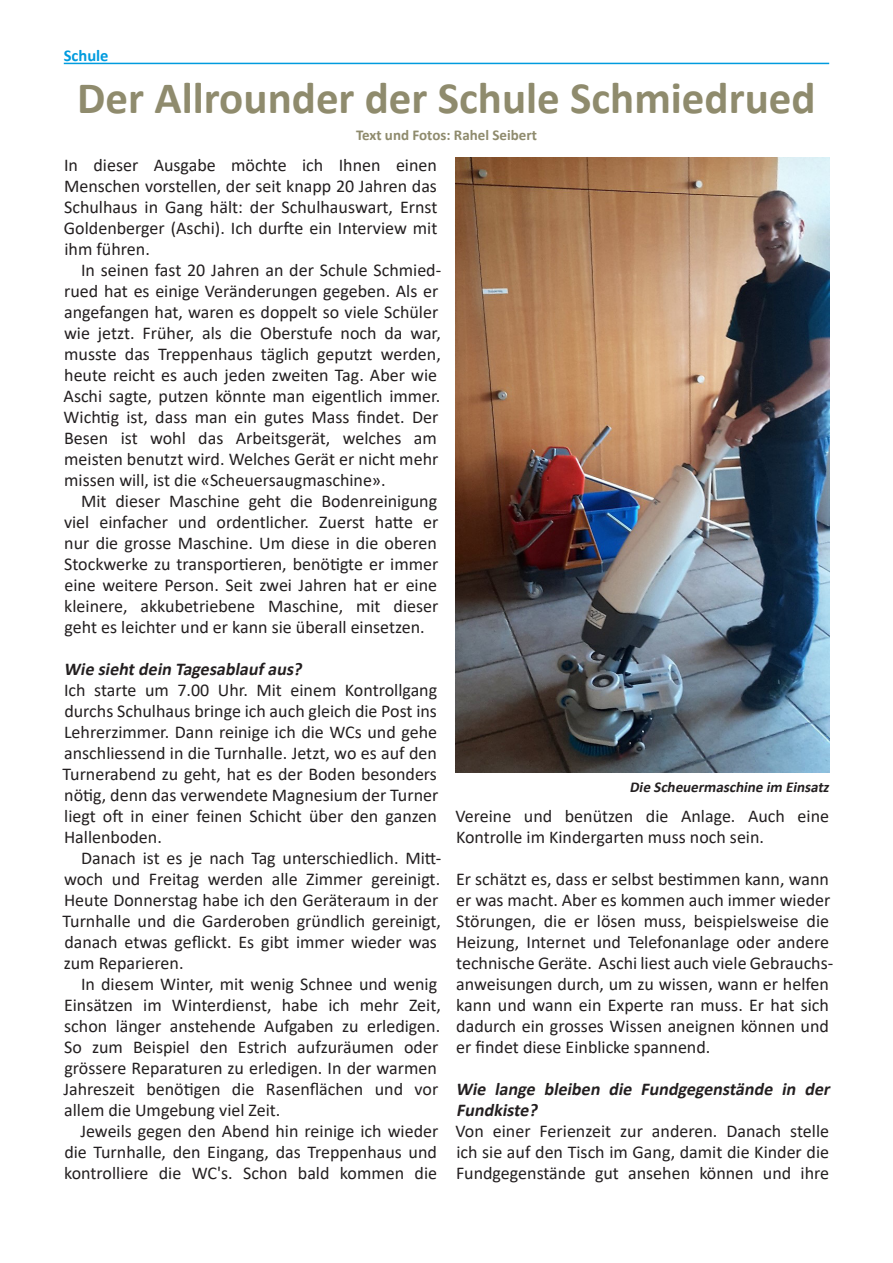
<style>
.page{position:relative;width:893px;height:1263px;background:#fff}
.page>*{position:absolute;margin:0;border:0;box-sizing:border-box;transform-origin:0 0}
.t1{font:700 45px "Calibri";color:#8f8b6d}
.t2{font:18px/21px "Calibri";color:#231f20;text-align:justify}
.t3{font:italic 700 18px/21px "Calibri";color:#231f20}
.t4{font:700 16.5px "Calibri";color:#009bde}
.t5{font:italic 700 15px "Calibri";color:#231f20}
.t6{font:700 15px "Calibri";color:#8f8b6d}
</style>
<div class="page">
<hr style="left:64px;top:63px;width:765px;height:1px;background:#009bde">
<img style="left:455px;top:157px;width:374px;height:616px">
<p class="t4" style="left:64px;top:44px;width:46px">Schule</p>
<h1 class="t1" style="left:77px;top:66px;width:740px">Der Allrounder der Schule Schmiedrued</h1>
<p class="t6" style="left:356px;top:125px;width:182px">Text und Fotos: Rahel Seibert</p>
<p class="t2" style="left:64px;top:154px;width:375px">In dieser Ausgabe möchte ich Ihnen einen Menschen vorstellen, der seit knapp 20 Jahren das Schulhaus in Gang hält: der Schulhauswart, Ernst Goldenberger (Aschi). Ich durfte ein Interview mit ihm führen.</p>
<p class="t2" style="left:64px;top:259px;width:379px;text-align:left;text-indent:18px">In seinen fast 20 Jahren an der Schule Schmied&shy;rued hat es einige Veränderungen gegeben. Als er angefangen hat, waren es doppelt so viele Schüler wie jetzt. Früher, als die Oberstufe noch da war, musste das Treppenhaus täglich geputzt werden, heute reicht es auch jeden zweiten Tag. Aber wie Aschi sagte, putzen könnte man eigentlich immer.<br>Wichtig ist, dass man ein gutes Mass findet. Der Besen ist wohl das Arbeitsgerät, welches am meisten benutzt wird. Welches Gerät er nicht mehr missen will, ist die «Scheuersaugmaschine».</p>
<p class="t2" style="left:64px;top:490px;width:376px;text-indent:17px">Mit dieser Maschine geht die Bodenreinigung viel einfacher und ordentlicher. Zuerst hatte er nur die grosse Maschine. Um diese in die oberen Stockwerke zu transportieren, benötigte er immer eine weitere Person. Seit zwei Jahren hat er eine kleinere, akkubetriebene Maschine, mit dieser geht es leichter und er kann sie überall einsetzen.</p>
<p class="t3" style="left:64px;top:658px;width:244px">Wie siehtdein Tagesablaufaus?</p>
<p class="t2" style="left:63px;top:679px;width:377px">Ich starte um 7.00 Uhr. Mit einem Kontrollgang durchs Schulhaus bringe ich auch gleich die Post ins Lehrerzimmer. Dann reinige ich die WCs und gehe anschliessend in die Turnhalle. Jetzt, wo es auf den Turnerabend zu geht, hat es der Boden besonders nötig, denn das verwendete Magnesium der Turner liegt oft in einer feinen Schicht über den ganzen Hallenboden.</p>
<p class="t2" style="left:63px;top:847px;width:380px;text-align:left;text-indent:19px">Danach ist es je nach Tag unterschiedlich. Mitt&shy;woch und Freitag werden alle Zimmer gereinigt.<br>Heute Donnerstag habe ich den Geräteraum in der Turnhalle und die Garderoben gründlich gereinigt, danach etwas geflickt. Es gibt immer wieder was zum Reparieren.</p>
<p class="t2" style="left:63px;top:973px;width:379px;text-align:left;text-indent:18px">In diesem Winter, mit wenig Schnee und wenig Einsätzen im Winterdienst, habe ich mehr Zeit, schon länger anstehende Aufgaben zu erledigen.<br>So zum Beispiel den Estrich aufzuräumen oder grössere Reparaturen zu erledigen. In der warmen Jahreszeit benötigen die Rasenflächen und vor allem die Umgebung viel Zeit.</p>
<p class="t2" style="left:64px;top:1120px;width:376px;text-indent:16px">Jeweils gegen den Abend hin reinige ich wieder die Turnhalle, den Eingang, das Treppenhaus und kontrolliere die WC's. Schon bald kommen die</p>
<p class="t5" style="left:629px;top:776px;width:204px">Die Scheuermaschine im Einsatz</p>
<p class="t2" style="left:455px;top:805px;width:375px">Vereine und benützen die Anlage. Auch eine<br>Kontrolle im Kindergarten muss noch sein.</p>
<p class="t2" style="left:456px;top:868px;width:379px;text-align:left">Er schätzt es, dass er selbst bestimmen kann, wann er was macht. Aber es kommen auch immer wieder Störungen, die er lösen muss, beispielsweise die Heizung, Internet und Telefonanlage oder andere technische Geräte. Aschi liest auch viele Gebrauchs&shy;anweisungen durch, um zu wissen, wann er helfen kann und wann ein Experte ran muss. Er hat sich dadurch ein grosses Wissen aneignen können und er findet diese Einblicke spannend.</p>
<p class="t3" style="left:456px;top:1078px;width:379px">Wie lange bleiben die Fundgegenstände in der<br>Fundkiste?</p>
<p class="t2" style="left:455px;top:1120px;width:375px">Von einer Ferienzeit zur anderen. Danach stelle ich sie auf den Tisch im Gang, damit die Kinder die Fundgegenstände gut ansehen können und ihre</p>
</div>
